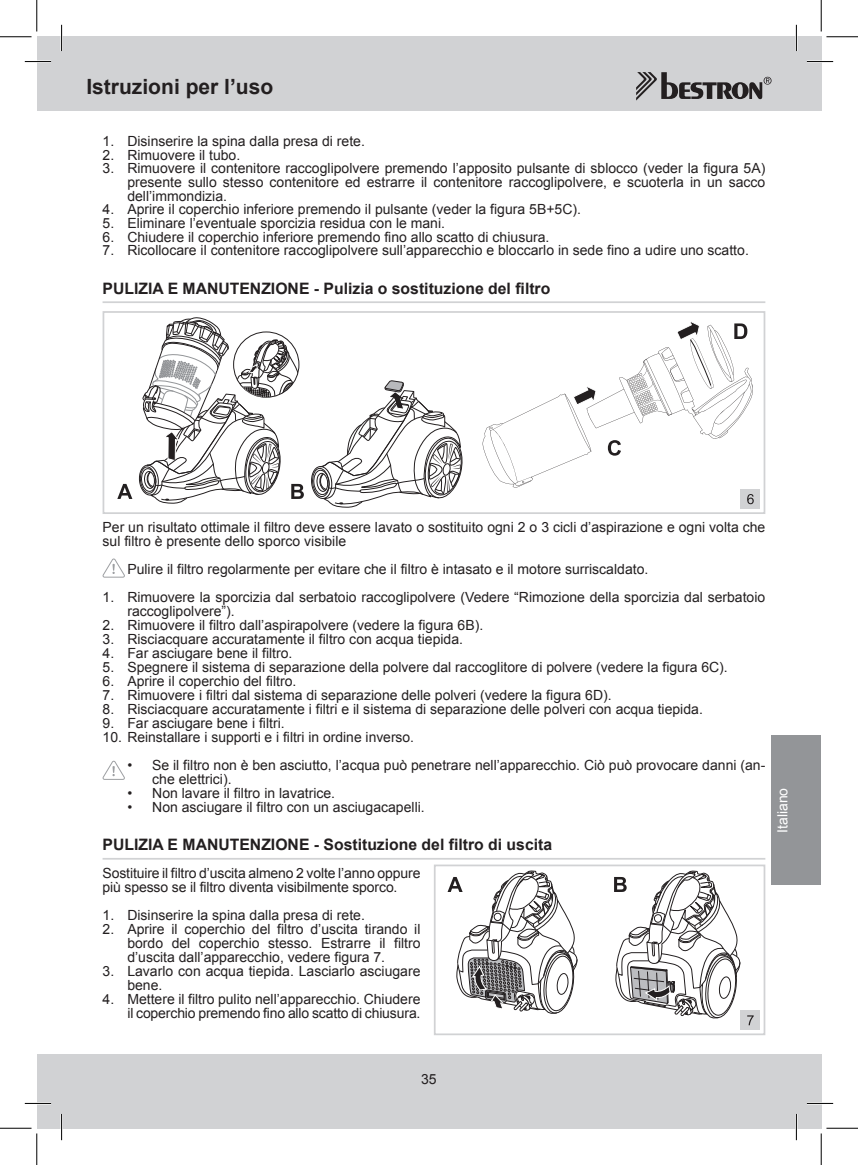
<style>
.page{position:relative;width:858px;height:1165px;background:#fff}
.page>*{position:absolute;margin:0;border:0;box-sizing:border-box;transform-origin:0 0}
.t1{font:700 21px "Arial";color:#231f20}
.t2{font:700 15.75px "Arial";color:#231f20}
.t3{font:14px/14px "Arial";color:#231f20}
.t4{font:14px "Arial";color:#fff}
</style>
<div class="page">
<div style="left:37px;top:37px;width:784px;height:74px;background:#d1d2d4"></div>
<div style="left:37px;top:1054px;width:784px;height:74px;background:#d1d2d4"></div>
<svg style="left:636px;top:72px;width:135px;height:29px"></svg>
<div style="left:771px;top:735px;width:50px;height:150px;background:#939598"></div>
<hr style="left:102px;top:301px;width:663px;height:2px;background:#d1d2d4">
<hr style="left:102px;top:858px;width:663px;height:2px;background:#d1d2d4">
<svg style="left:102px;top:558px;width:23px;height:20px"></svg>
<svg style="left:102px;top:761px;width:23px;height:19px"></svg>
<svg style="left:311px;top:380px;width:152px;height:128px"></svg>
<svg style="left:117px;top:317px;width:187px;height:187px"></svg>
<div style="left:740px;top:489px;width:20px;height:20px;background:#d1d2d4"></div>
<svg style="left:747px;top:494px;width:6px;height:10px"></svg>
<svg style="left:482px;top:321px;width:271px;height:167px"></svg>
<div style="left:599px;top:1014px;width:19px;height:14px;border:1px solid #fff;border-radius:50%"></div>
<svg style="left:447px;top:870px;width:131px;height:144px"></svg>
<svg style="left:614px;top:871px;width:127px;height:148px"></svg>
<div style="left:433px;top:864px;width:332px;height:171px;border:2px solid #d1d2d4"></div>
<div style="left:740px;top:1010px;width:20px;height:20px;background:#d1d2d4"></div>
<svg style="left:747px;top:1015px;width:6px;height:10px"></svg>
<div style="left:102px;top:311px;width:663px;height:203px;border:2px solid #d1d2d4"></div>
<hr style="left:25px;top:60px;width:26px;height:3px;background:#fff">
<hr style="left:806px;top:60px;width:26px;height:3px;background:#fff">
<hr style="left:25px;top:1102px;width:26px;height:2px;background:#fff">
<hr style="left:806px;top:1102px;width:26px;height:2px;background:#fff">
<hr style="left:60px;top:25px;width:3px;height:26px;background:#fff">
<hr style="left:60px;top:1114px;width:3px;height:26px;background:#fff">
<hr style="left:795px;top:25px;width:2px;height:26px;background:#fff">
<hr style="left:795px;top:1114px;width:2px;height:26px;background:#fff">
<svg style="left:25px;top:61px;width:26px;height:1px"></svg>
<svg style="left:806px;top:61px;width:26px;height:1px"></svg>
<svg style="left:25px;top:1103px;width:26px;height:1px"></svg>
<svg style="left:806px;top:1103px;width:26px;height:1px"></svg>
<svg style="left:61px;top:25px;width:1px;height:26px"></svg>
<svg style="left:61px;top:1114px;width:1px;height:26px"></svg>
<svg style="left:795px;top:25px;width:1px;height:26px"></svg>
<svg style="left:795px;top:1114px;width:1px;height:26px"></svg>
<hr style="left:0;top:36px;width:32px;height:1px;background:#000">
<hr style="left:826px;top:36px;width:31px;height:1px;background:#000">
<hr style="left:0;top:1128px;width:32px;height:1px;background:#000">
<hr style="left:826px;top:1128px;width:31px;height:1px;background:#000">
<hr style="left:36px;top:0;width:1px;height:32px;background:#000">
<hr style="left:36px;top:1133px;width:1px;height:32px;background:#000">
<hr style="left:820px;top:0;width:1px;height:32px;background:#000">
<hr style="left:820px;top:1133px;width:1px;height:32px;background:#000">
<h1 class="t1" style="left:86px;top:73px;width:188px">Istruzioni per l’uso</h1>
<p class="t3" style="left:102px;top:134px;width:264px">1. Disinserire la spina dalla presa di rete.</p>
<p class="t3" style="left:102px;top:148px;width:139px">2. Rimuovere il tubo.</p>
<p class="t3" style="left:127px;top:162px;width:639px;text-align:justify;text-indent:-25px">3. Rimuovere il contenitore raccoglipolvere premendo l’apposito pulsante di sblocco (veder la figura 5A) presente sullo stesso contenitore ed estrarre il contenitore raccoglipolvere, e scuoterla in un sacco dell’immondizia.</p>
<p class="t3" style="left:102px;top:203px;width:480px">4. Aprire il coperchio inferiore premendo il pulsante (veder la figura 5B+5C).</p>
<p class="t3" style="left:102px;top:216px;width:344px">5. Eliminare l’eventuale sporcizia residua con le mani.</p>
<p class="t3" style="left:102px;top:230px;width:448px">6. Chiudere il coperchio inferiore premendo fino allo scatto di chiusura.</p>
<p class="t3" style="left:102px;top:244px;width:647px">7. Ricollocare il contenitore raccoglipolvere sull’apparecchio e bloccarlo in sede fino a udire uno scatto.</p>
<p class="t2" style="left:102px;top:278px;width:449px">Pulizia e manutenzione - Pulizia o sostituzione del filtro</p>
<p class="t3" style="left:102px;top:520px;width:664px">Per un risultato ottimale il filtro deve essere lavato o sostituito ogni 2 o 3 cicli d’aspirazione e ogni volta che sul filtro è presente dello sporco visibile</p>
<p class="t3" style="left:127px;top:562px;width:522px">Pulire il filtro regolarmente per evitare che il filtro è intasato e il motore surriscaldato.</p>
<p class="t3" style="left:127px;top:590px;width:639px;text-indent:-25px">1. Rimuovere la sporcizia dal serbatoio raccoglipolvere (Vedere “Rimozione della sporcizia dal serbatoio raccoglipolvere”).</p>
<p class="t3" style="left:102px;top:618px;width:382px">2. Rimuovere il filtro dall’aspirapolvere (vedere la figura 6B).</p>
<p class="t3" style="left:102px;top:632px;width:362px">3. Risciacquare accuratamente il filtro con acqua tiepida.</p>
<p class="t3" style="left:102px;top:646px;width:191px">4. Far asciugare bene il filtro.</p>
<p class="t3" style="left:102px;top:660px;width:626px">5. Spegnere il sistema di separazione della polvere dal raccoglitore di polvere (vedere la figura 6C).</p>
<p class="t3" style="left:102px;top:674px;width:195px">6. Aprire il coperchio del filtro.</p>
<p class="t3" style="left:102px;top:688px;width:510px">7. Rimuovere i filtri dal sistema di separazione delle polveri (vedere la figura 6D).</p>
<p class="t3" style="left:102px;top:702px;width:601px">8. Risciacquare accuratamente i filtri e il sistema di separazione delle polveri con acqua tiepida.</p>
<p class="t3" style="left:102px;top:716px;width:183px">9. Far asciugare bene i filtri.</p>
<p class="t3" style="left:102px;top:730px;width:313px">10. Reinstallare i supporti e i filtri in ordine inverso.</p>
<p class="t3" style="left:152px;top:758px;width:614px;text-indent:-25px">• Se il filtro non è ben asciutto, l’acqua può penetrare nell’apparecchio. Ciò può provocare danni (an&shy;che elettrici).</p>
<p class="t3" style="left:127px;top:786px;width:209px">• Non lavare il filtro in lavatrice.</p>
<p class="t3" style="left:127px;top:800px;width:299px">• Non asciugare il filtro con un asciugacapelli.</p>
<p class="t2" style="left:102px;top:834px;width:451px">Pulizia e manutenzione - Sostituzione del filtro di uscita</p>
<p class="t3" style="left:102px;top:867px;width:319px">Sostituire il filtro d’uscita almeno 2 volte l’anno oppure più spesso se il filtro diventa visibilmente sporco.</p>
<p class="t3" style="left:102px;top:909px;width:264px">1. Disinserire la spina dalla presa di rete.</p>
<p class="t3" style="left:127px;top:923px;width:294px;text-align:justify;text-indent:-25px">2. Aprire il coperchio del filtro d’uscita tirando il bordo del coperchio stesso. Estrarre il filtro d’uscita dall’apparecchio, vedere figura 7.</p>
<p class="t3" style="left:127px;top:965px;width:294px;text-indent:-25px">3. Lavarlo con acqua tiepida. Lasciarlo asciugare bene.</p>
<p class="t3" style="left:102px;top:993px;width:319px;text-align:right">4. Mettere il filtro pulito nell’apparecchio. Chiudere il coperchio premendo fino allo scatto di chiusura.</p>
<p class="t4" style="left:773px;top:833px;width:47px;rotate:-90deg">Italiano</p>
<p class="t3" style="left:421px;top:1072px;width:17px">35</p>
</div>
